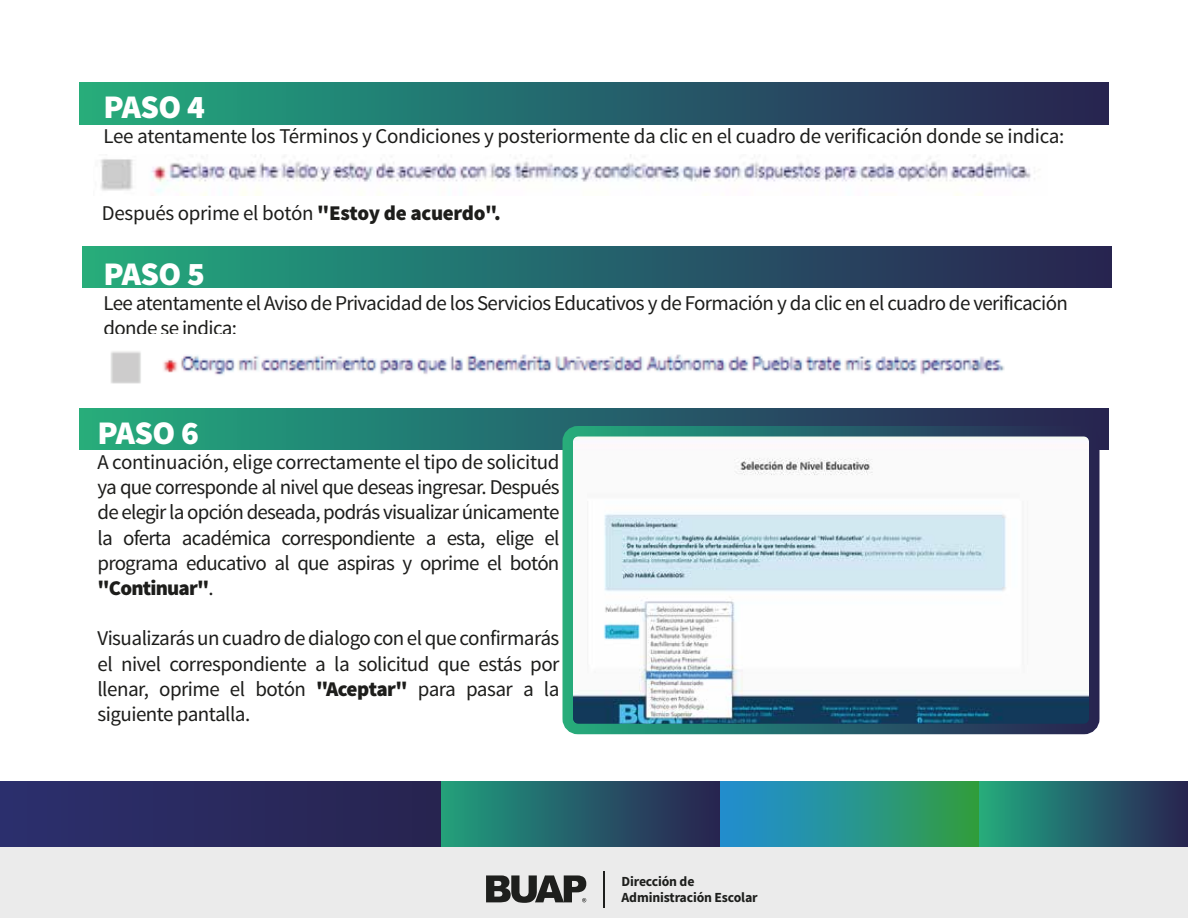
<style>
.page{position:relative;width:1188px;height:918px;background:#fff}
.page>*{position:absolute;margin:0;border:0;box-sizing:border-box;transform-origin:0 0}
.t1{font:900 33px "Source Sans Pro";letter-spacing:-.015em;color:#fff}
.t2{font:21px/25.2px "Source Sans Pro";letter-spacing:-.03em;color:#1d1d1b;text-align:justify}
.t3{font:700 13.95px/15.8px "Source Sans Pro";letter-spacing:-.01em;color:#1e1f1d}
.s1{font-weight:900}
</style>
<div class="page">
<div style="left:0;top:846px;width:1188px;height:72px;background:#ebebeb"></div>
<svg style="left:486px;top:875px;width:100px;height:28px"></svg>
<hr style="left:603px;top:871px;width:2px;height:36px;background:#1e1f1d">
<div style="left:0;top:781px;width:441px;height:65px;background:linear-gradient(to right,#2c2f6e,#272450)"></div>
<div style="left:978px;top:781px;width:210px;height:65px;background:linear-gradient(to right,#22ab81,#282153)"></div>
<div style="left:719px;top:781px;width:260px;height:65px;background:linear-gradient(to right,#208ed9,#319d42)"></div>
<div style="left:441px;top:781px;width:278px;height:65px;background:linear-gradient(to right,#219e7f,#292152)"></div>
<div style="left:80px;top:82px;width:1028px;height:42px;background:linear-gradient(to right,#22aa81,#281f53)"></div>
<div style="left:82px;top:246px;width:1030px;height:42px;background:linear-gradient(to right,#22aa81,#281f53)"></div>
<div style="left:80px;top:408px;width:1028px;height:42px;background:linear-gradient(to right,#22aa81,#281f53)"></div>
<img style="left:100px;top:155px;width:931px;height:41px">
<img style="left:111px;top:351px;width:894px;height:33px">
<img style="left:573px;top:437px;width:516px;height:286px">
<div style="left:562px;top:426px;width:538px;height:308px;border:10px solid #fff;border-radius:10px"></div>
<h1 class="t1" style="left:104px;top:86px;width:103px">PASO 4</h1>
<p class="t2" style="left:104px;top:124px;width:962px">Lee atentamente los Términos y Condiciones y posteriormente da clic en el cuadro de verificación donde se indica:</p>
<p class="t2" style="left:102px;top:201px;width:400px">Después oprime el botón <span class="s1">"Estoy de acuerdo".</span></p>
<h1 class="t1" style="left:104px;top:252px;width:103px">PASO 5</h1>
<p class="t2" style="left:104px;top:291px;width:966px">Lee atentamente el Aviso de Privacidad de los Servicios Educativos y de Formación y da clic en el cuadro de verificación donde se indica:</p>
<h1 class="t1" style="left:98px;top:411px;width:103px">PASO 6</h1>
<p class="t2" style="left:98px;top:450px;width:464px">A continuación, elige correctamente el tipo de solicitud ya que corresponde al nivel que deseas ingresar. Después de elegir la opción deseada, podrás visualizar únicamente la oferta académica correspondiente a esta, elige el programa educativo al que aspiras y oprime el botón <span class="s1">"Continuar"</span>.</p>
<p class="t2" style="left:98px;top:626px;width:464px">Visualizarás un cuadro de dialogo con el que confirmarás el nivel correspondiente a la solicitud que estás por llenar, oprime el botón <span class="s1">"Aceptar"</span> para pasar a la siguiente pantalla.</p>
<p class="t3" style="left:622px;top:874px;width:138px">Dirección de<br>Administración Escolar</p>
</div>
